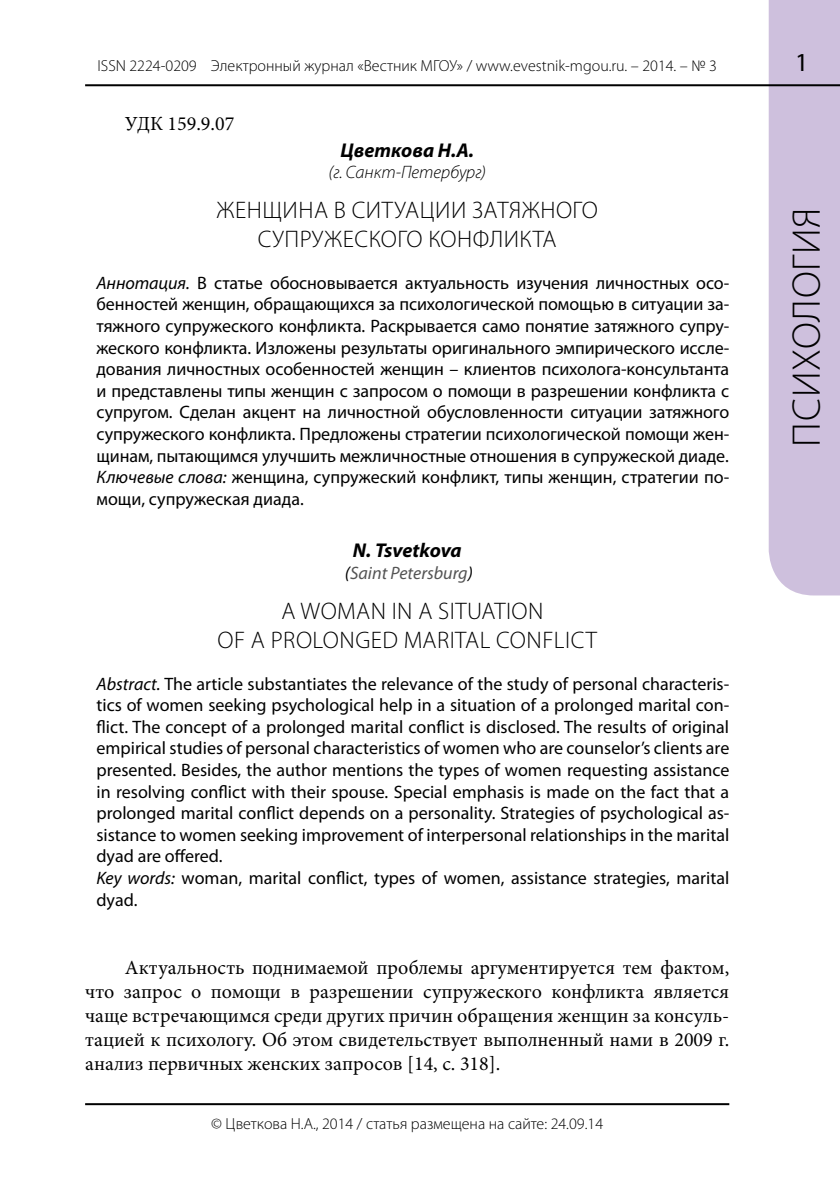
<style>
.page{position:relative;width:840px;height:1191px;background:#fff}
.page>*{position:absolute;margin:0;border:0;box-sizing:border-box;transform-origin:0 0}
.t1{font:300 40px "Myriad Pro";color:#000}
.t2{font:300 24px/28.8px "Myriad Pro";letter-spacing:.02em;color:#000;text-align:center}
.t3{font:300 24px/28.8px "Myriad Pro";letter-spacing:.105em;color:#000}
.t4{font:20px/24px "Minion Pro";color:#000;text-align:justify}
.t5{font:italic 700 20px "Myriad Pro";color:#000}
.t6{font:18px/21.6px "Myriad Pro";color:#000;text-align:justify}
.t7{font:italic 300 18px "Myriad Pro";color:#000}
.t8{font:italic 18px "Myriad Pro";color:#545454}
.t9{font:300 16px "Myriad Pro";color:#000}
.s1{font-style:italic}
.s2{color:#000}
</style>
<div class="page">
<div style="left:768px;top:0;width:71px;height:595px;background:#cec0dd"></div>
<hr style="left:85px;top:84px;width:754px;height:2px;background:#000">
<hr style="left:85px;top:1103px;width:644px;height:2px;background:#000">
<svg style="left:797px;top:54px;width:6px;height:17px"></svg>
<p class="t9" style="left:97px;top:56px;width:620px">ISSN 2224-0209 ЭЛЕКТРОННЫЙ ЖУРНАЛ «ВЕСТНИК МГОУ» / WWW.EVESTNIK-MGOU.RU. – 2014. – № 3</p>
<p class="t4" style="left:125px;top:112px;width:111px">УДК 159.9.07</p>
<p class="t5" style="left:340px;top:137px;width:135px">Цветкова Н.А.</p>
<p class="t7" style="left:328px;top:161px;width:159px">(г. Санкт-Петербург)</p>
<h2 class="t3" style="left:258px;top:196px;width:280px;text-indent:-41px">ЖЕН ЩИНА В СИТУАЦИИ ЗАТЯЖНОГО<br>СУПРУЖЕСКОГО</h2>
<h2 class="t2" style="left:428px;top:225px;width:126px">КОН ФЛИКТА</h2>
<p class="t6" style="left:96px;top:272px;width:634px"><span class="s1">Аннотация.</span> В статье обосновывается актуальность изучения личностных осо&shy;бенностей женщин, обращающихся за психологической помощью в ситуации за&shy;тяжного супружеского конфликта. Раскрывается само понятие затяжного супру&shy;жеского конфликта. Изложены результаты оригинального эмпирического иссле&shy;дования личностных особенностей женщин – клиентов психолога-консультанта и представлены типы женщин с запросом о помощи в разрешении конфликта с супругом. Сделан акцент на личностной обусловленности ситуации затяжного супружеского конфликта. Предложены стратегии психологической помощи жен&shy;щинам, пытающимся улучшить межличностные отношения в супружеской диаде.<br><span class="s1">Ключевые слова:</span> женщина, супружеский конфликт, типы женщин, стратегии по&shy;мощи, супружеская диада.</p>
<p class="t5" style="left:352px;top:537px;width:110px">N. Tsvetkova</p>
<p class="t8" style="left:345px;top:562px;width:129px"><span class="s2">(</span>Saint Petersburg<span class="s2">)</span></p>
<h2 class="t2" style="left:217px;top:596px;width:381px">A WOMAN IN A SITUATI ON<br>OF A PROLONGED MARITAL CON FLICT</h2>
<p class="t6" style="left:96px;top:672px;width:634px;text-align:left"><span class="s1">Abstract.</span> The article substantiates the relevance of the study of personal characteris&shy;tics of women seeking psychological help in a situation of a prolonged marital con&shy;flict. The concept of a prolonged marital conflict is disclosed. The results of original empirical studies of personal characteristics of women who are counselor’s clients are presented. Besides, the author mentions the types of women requesting assistance in resolving conflict with their spouse. Special emphasis is made on the fact that a prolonged marital conflict depends on a personality. Strategies of psychological as&shy;sistance to women seeking improvement of interpersonal relationships in the marital dyad are offered.<br><span class="s1">Key words:</span> woman, marital conflict, types of women, assistance strategies, marital dyad.</p>
<p class="t4" style="left:85px;top:955px;width:645px;text-indent:40px">Актуальность поднимаемой проблемы аргументируется тем фактом, что запрос о помощи в разрешении супружеского конфликта является чаще встречающимся среди других причин обращения женщин за консуль&shy;тацией к психологу. Об этом свидетельствует выполненный нами в 2009 г. анализ первичных женских запросов [14, с. 318].</p>
<p class="t9" style="left:211px;top:1114px;width:393px">© ЦВЕТКОВА Н.А., 2014 / СТАТЬЯ РАЗМЕЩЕНА НА САЙТЕ: 24.09.14</p>
<h1 class="t1" style="left:782px;top:446px;width:241px;rotate:-90deg">ПСИХОЛОГИЯ</h1>
</div>
